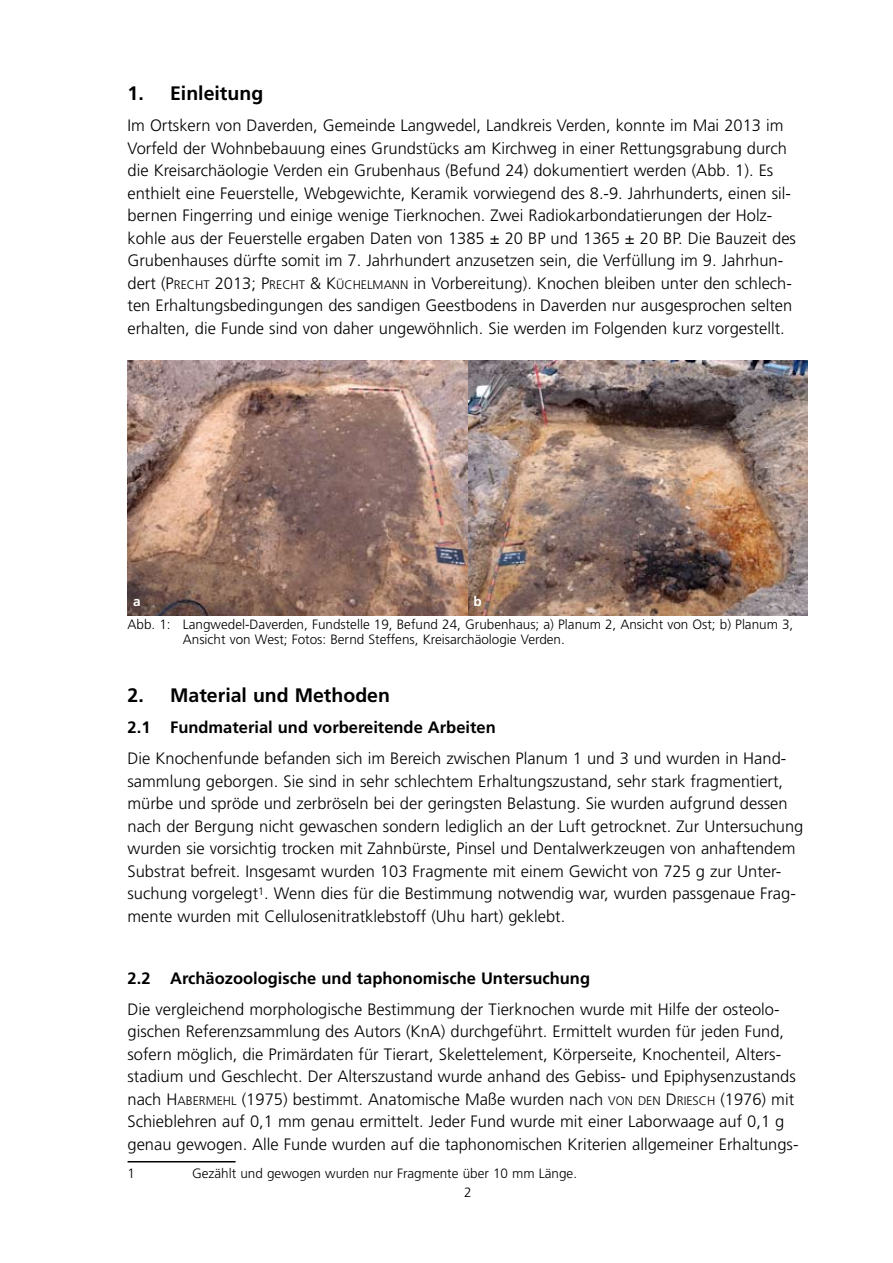
<style>
.page{position:relative;width:893px;height:1263px;background:#fff}
.page>*{position:absolute;margin:0;border:0;box-sizing:border-box;transform-origin:0 0}
.t1{font:700 19.5px "Frutiger";color:#000}
.t2{font:300 16.5px/22.5px "Frutiger";color:#000}
.t3{font:700 16.5px "Frutiger";color:#000}
.t4{font:300 13.5px/15px "Frutiger";color:#000}
.t5{font:700 13.5px "Frutiger";color:#fff}
.s1{font-size:12.3px}
</style>
<div class="page">
<hr style="left:128px;top:1161px;width:108px;height:1px;background:#000">
<img style="left:128px;top:360px;width:680px;height:255px">
<p class="t1" style="left:128px;top:82px;width:137px">1. Einleitung</p>
<p class="t2" style="left:128px;top:114px;width:670px">Im Ortskern von Daverden, Gemeinde Langwedel, Landkreis Verden, konnte im Mai 2013 im Vorfeld der Wohnbebauung eines Grundstücks am Kirchweg in einer Rettungsgrabung durch die Kreisarchäologie Verden ein Grubenhaus (Befund 24) dokumentiert werden (Abb. 1). Es enthielt eine Feuerstelle, Webgewichte, Keramik vorwiegend des 8.-9. Jahrhunderts, einen sil&shy;bernen Fingerring und einige wenige Tierknochen. Zwei Radiokarbondatierungen der Holz&shy;kohle aus der Feuerstelle ergaben Daten von 1385 ± 20 BP und 1365 ± 20 BP. Die Bauzeit des Grubenhauses dürfte somit im 7. Jahrhundert anzusetzen sein, die Verfüllung im 9. Jahrhun&shy;dert (P<span class="s1">recht</span> 2013; P<span class="s1">recht</span> &amp; K<span class="s1">üchelmann</span> in Vorbereitung). Knochen bleiben unter den schlech&shy;ten Erhaltungsbedingungen des sandigen Geestbodens in Daverden nur ausgesprochen selten erhalten, die Funde sind von daher ungewöhnlich. Sie werden im Folgenden kurz vorgestellt.</p>
<p class="t5" style="left:133px;top:594px;width:9px">a</p>
<p class="t5" style="left:473px;top:594px;width:10px">b</p>
<p class="t4" style="left:183px;top:617px;width:612px;text-indent:-55px">Abb. 1: Langwedel-Daverden, Fundstelle 19, Befund 24, Grubenhaus; a) Planum 2, Ansicht von Ost; b) Planum 3,<br>Ansicht von West; Fotos: Bernd Steffens, Kreisarchäologie Verden.</p>
<p class="t1" style="left:128px;top:684px;width:264px">2. Material und Methoden</p>
<p class="t3" style="left:128px;top:718px;width:370px">2.1 Fundmaterial und vorbereitende Arbeiten</p>
<p class="t2" style="left:128px;top:747px;width:677px">Die Knochenfunde befanden sich im Bereich zwischen Planum 1 und 3 und wurden in Hand&shy;sammlung geborgen. Sie sind in sehr schlechtem Erhaltungszustand, sehr stark fragmentiert, mürbe und spröde und zerbröseln bei der geringsten Belastung. Sie wurden aufgrund dessen nach der Bergung nicht gewaschen sondern lediglich an der Luft getrocknet. Zur Untersuchung wurden sie vorsichtig trocken mit Zahnbürste, Pinsel und Dentalwerkzeugen von anhaftendem Substrat befreit. Insgesamt wurden 103 Fragmente mit einem Gewicht von 725 g zur Unter&shy;suchung vorgelegt . Wenn dies für die Bestimmung notwendig war, wurden passgenaue Frag&shy;mente wurden mit Cellulosenitratklebstoff (Uhu hart) geklebt.</p>
<p class="t3" style="left:128px;top:968px;width:464px">2.2 Archäozoologische und taphonomische Untersuchung</p>
<p class="t2" style="left:128px;top:998px;width:671px">Die vergleichend morphologische Bestimmung der Tierknochen wurde mit Hilfe der osteolo&shy;gischen Referenz-sammlung des Autors (KnA) durchgeführt. Ermittelt wurden für jeden Fund, sofern möglich, die Primärdaten für Tierart, Skelettelement, Körperseite, Knochenteil, Alters&shy;sta-dium und Geschlecht. Der Alterszustand wurde anhand des Gebiss- und Epiphysenzustands nach H<span class="s1">abermehl</span> (1975) bestimmt. Anato-mische Maße wurden nach <span class="s1">von den</span> D <span class="s1">riesch</span> (1976) mit Schieblehren auf 0,1 mm genau ermittelt. Jeder Fund wurde mit einer Laborwaage auf 0,1 g genau gewogen. Alle Funde wurden auf die taphonomischen Kri-terien allgemeiner Erhaltungs-</p>
<p class="t4" style="left:192px;top:1166px;width:387px">Gezählt und gewogen wurden nur Fragmente über 10 mm Länge.</p>
</div>
